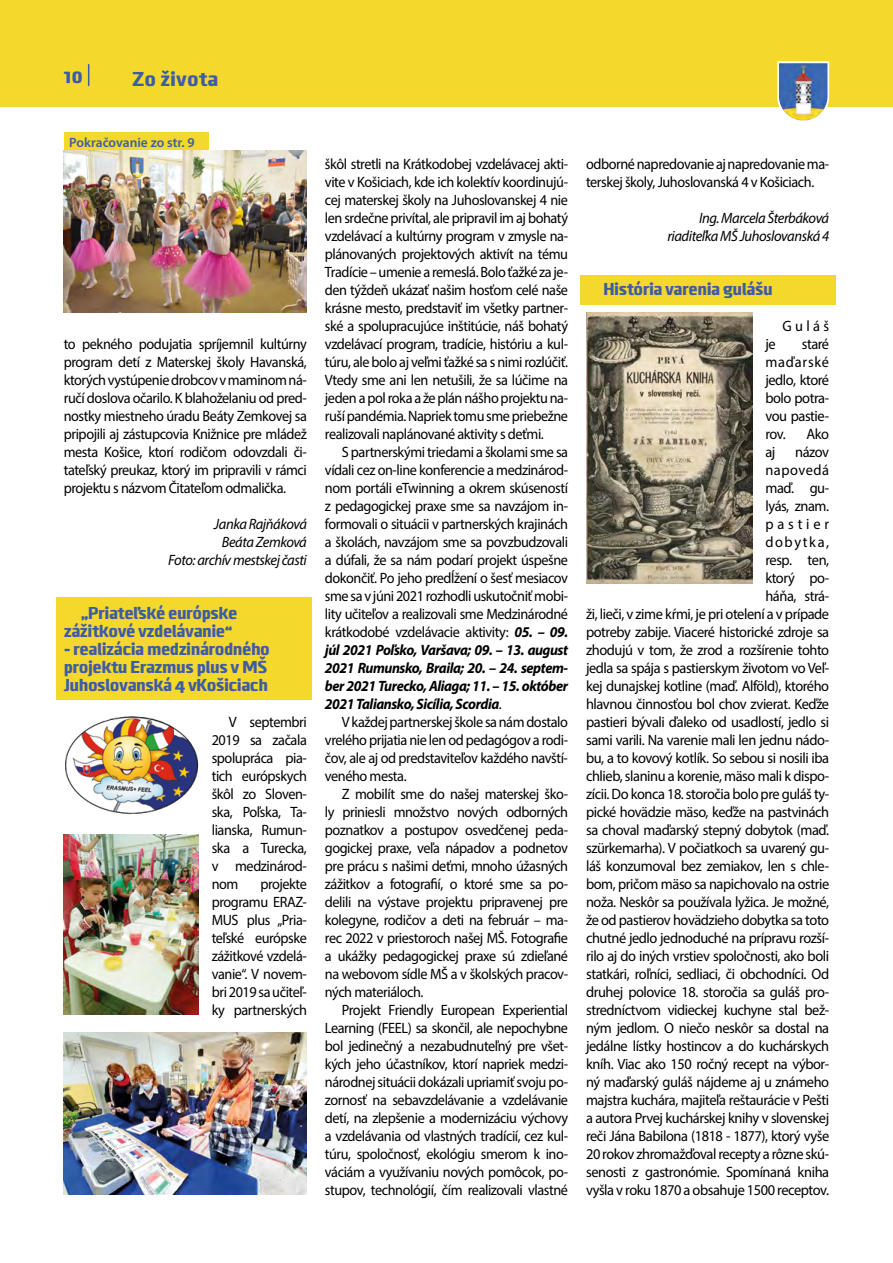
<style>
.page{position:relative;width:893px;height:1263px;background:#fff}
.page>*{position:absolute;margin:0;border:0;box-sizing:border-box;transform-origin:0 0}
.t1{font:900 21px "Clio";color:#3d5ca7}
.t2{font:900 18px/18px "Clio";letter-spacing:-.03em;color:#3d5ca7;text-align:right}
.t3{font:15px/18px "Myriad Pro";letter-spacing:-.03em;color:#000;text-align:justify;scale:.95 1}
.t4{font:15px/18px "Myriad Pro";letter-spacing:-.03em;color:#000;text-align:justify;scale:.96 1}
.t5{font:italic 15px/18px "Myriad Pro";letter-spacing:-.03em;color:#000;text-align:right}
.t6{font:600 13.5px "Myriad Pro";color:#3d5ca7}
.s1{font-weight:700;font-style:italic}
</style>
<div class="page">
<div style="left:580px;top:276px;width:255px;height:29px;background:#f4d82b"></div>
<div style="left:56px;top:597px;width:255px;height:103px;background:#f4d82b"></div>
<div style="left:0;top:0;width:893px;height:106px;background:#f4d82b"></div>
<svg style="left:88px;top:65px;width:1px;height:20px"></svg>
<svg style="left:777px;top:61px;width:52px;height:60px"></svg>
<img style="left:779px;top:63px;width:48px;height:57px">
<div style="left:64px;top:133px;width:144px;height:18px;background:#f4d82b"></div>
<img style="left:64px;top:1033px;width:243px;height:162px">
<img style="left:64px;top:835px;width:135px;height:180px">
<img style="left:586px;top:313px;width:167px;height:270px">
<img style="left:65px;top:716px;width:134px;height:99px">
<img style="left:64px;top:151px;width:243px;height:162px">
<h1 class="t1" style="left:64px;top:63px;width:21px">10</h1>
<h1 class="t1" style="left:132px;top:66px;width:88px">Zo života</h1>
<p class="t6" style="left:69px;top:133px;width:127px">Pokračovanie zo str. 9</p>
<p class="t3" style="left:64px;top:334px;width:257px">to pekného podujatia spríjemnil kultúrny program detí z Materskej školy Havanská, ktorých vystúpenie drobcov v maminom ná&shy;ručí doslova očarilo. K blahoželaniu od pred&shy;nostky miestneho úradu Beáty Zemkovej sa pripojili aj zástupcovia Knižnice pre mládež mesta Košice, ktorí rodičom odovzdali či&shy;tateľský preukaz, ktorý im pripravili v rámci projektu s názvom Čitateľom odmalička.</p>
<p class="t5" style="left:168px;top:514px;width:140px">Janka Rajňáková<br>Beáta Zemková<br>Foto: archív mestskej časti</p>
<p class="t2" style="left:64px;top:603px;width:175px">„Priateľské európske zážitkové vzdelávanie“</p>
<p class="t2" style="left:64px;top:639px;width:208px;text-align:left">- realizácia medzinárodného projektu Erazmus plus v MŠ<br>Juhoslovanská 4 v Košiciach</p>
<p class="t3" style="left:212px;top:712px;width:102px;text-indent:17px">V septembri 2019 sa začala spolupráca pia&shy;tich európskych škôl zo Sloven&shy;ska, Poľska, Ta&shy;lianska, Rumun&shy;ska a Turecka, v medzinárod&shy;nom</p>
<p class="t3" style="left:212px;top:874px;width:102px;text-indent:49px">projekte programu ERAZ-MUS plus „Pria&shy;teľské európske zážitkové vzdelá&shy;vanie“. V novem&shy;bri 2019 sa učiteľ&shy;ky partnerských</p>
<p class="t3" style="left:325px;top:154px;width:257px">škôl stretli na Krátkodobej vzdelávacej akti&shy;vite v Košiciach, kde ich kolektív koordinujú&shy;cej materskej školy na Juhoslovanskej 4 nie len srdečne privítal, ale pripravil im aj bohatý vzdelávací a kultúrny program v zmysle na&shy;plánovaných projektových aktivít na tému Tradície – umenie a remeslá. Bolo ťažké za je&shy;den týždeň ukázať našim hosťom celé naše krásne mesto, predstaviť im všetky partner&shy;ské a spolupracujúce inštitúcie, náš bohatý vzdelávací program, tradície, históriu a kul&shy;túru, ale bolo aj veľmi ťažké sa s nimi rozlúčiť.<br>Vtedy sme ani len netušili, že sa lúčime na jeden a pol roka a že plán nášho projektu na&shy;ruší pandémia. Napriek tomu sme priebežne realizovali naplánované aktivity s deťmi.</p>
<p class="t3" style="left:325px;top:442px;width:257px;text-indent:17px">S partnerskými triedami a školami sme sa vídali cez on-line konferencie a medzinárod&shy;nom portáli eTwinning a okrem skúseností z pedagogickej praxe sme sa navzájom in&shy;formovali o situácii v partnerských krajinách a školách, navzájom sme sa povzbudzovali a dúfali, že sa nám podarí projekt úspešne dokončiť. Po jeho predĺžení o šesť mesiacov sme sa v júni 2021 rozhodli uskutočniť mobi&shy;lity učiteľov a realizovali sme Medzinárodné krátkodobé vzdelávacie aktivity: <span class="s1">05. – 09. júl 2021 Poľsko, Varšava; 09. – 13. august 2021 Rumunsko, Braila; 20. – 24. septem&shy;ber 2021 Turecko, Aliaga; 11. – 15. október 2021 Taliansko, Sicília, Scordia</span>.</p>
<p class="t3" style="left:325px;top:712px;width:257px;text-indent:17px">V každej partnerskej škole sa nám dostalo vrelého prijatia nie len od pedagógov a rodi&shy;čov, ale aj od predstaviteľov každého navští&shy;veného mesta.</p>
<p class="t3" style="left:325px;top:784px;width:257px;text-indent:17px">Z mobilít sme do našej materskej ško&shy;ly priniesli množstvo nových odborných poznatkov a postupov osvedčenej peda&shy;gogickej praxe, veľa nápadov a podnetov pre prácu s našimi deťmi, mnoho úžasných zážitkov a fotografií, o ktoré sme sa po&shy;delili na výstave projektu pripravenej pre kolegyne, rodičov a deti na február – ma&shy;rec 2022 v priestoroch našej MŠ. Fotografie a ukážky pedagogickej praxe sú zdieľané na webovom sídle MŠ a v školských pracov&shy;ných materiáloch.</p>
<p class="t3" style="left:325px;top:1000px;width:257px;text-indent:17px">Projekt Friendly European Experiential Learning (FEEL) sa skončil, ale nepochybne bol jedinečný a nezabudnuteľný pre všet&shy;kých jeho účastníkov, ktorí napriek medzi&shy;národnej situácii dokázali upriamiť svoju po&shy;zornosť na sebavzdelávanie a vzdelávanie detí, na zlepšenie a modernizáciu výchovy a vzdelávania od vlastných tradícií, cez kul&shy;túru, spoločnosť, ekológiu smerom k ino&shy;váciám a využívaniu nových pomôcok, po&shy;stupov, technológií, čím realizovali vlastné</p>
<p class="t3" style="left:586px;top:154px;width:257px">odborné napredovanie aj napredovanie ma&shy;terskej školy, Juhoslovanská 4 v Košiciach.</p>
<p class="t5" style="left:667px;top:208px;width:163px">Ing. Marcela Šterbáková riaditeľka MŠ Juhoslovanská 4</p>
<p class="t2" style="left:603px;top:279px;width:171px">História varenia gulášu</p>
<p class="t4" style="left:782px;top:316px;width:50px">Guláš</p>
<p class="t4" style="left:765px;top:334px;width:12px">je</p>
<p class="t4" style="left:765px;top:334px;width:68px;text-indent:36px">staré maďarské jedlo, ktoré bolo potra&shy;vou pastie&shy;rov.</p>
<p class="t4" style="left:807px;top:424px;width:25px">Ako</p>
<p class="t4" style="left:586px;top:442px;width:255px;text-align:right">názov<br>napovedá<br>maď. gu-<br>lyás, znam.<br>pastier<br>dobytka,<br>resp. ten,<br>ktorý po-<br>háňa, strá-<br>ži, lieči, v zime kŕmi, je pri otelení a v prípade potreby zabije. Viaceré historické zdroje sa zhodujú v tom, že zrod a rozšírenie tohto jedla sa spája s pastierskym životom vo Veľ&shy;kej dunajskej kotline (maď. Alföld), ktorého hlavnou činnosťou bol chov zvierat. Keďže pastieri bývali ďaleko od usadlostí, jedlo si sami varili. Na varenie mali len jednu nádo&shy;bu, a to kovový kotlík. So sebou si nosili iba chlieb, slaninu a korenie, mäso mali k dispo&shy;zícii. Do konca 18. storočia bolo pre guláš ty&shy;pické hovädzie mäso, keďže na pastvinách sa choval maďarský stepný dobytok (maď. szürkemarha). V počiatkoch sa uvarený gu&shy;láš konzumoval bez zemiakov, len s chle&shy;bom, pričom mäso sa napichovalo na ostrie noža. Neskôr sa používala lyžica. Je možné, že od pastierov hovädzieho dobytka sa toto chutné jedlo jednoduché na prípravu rozší&shy;rilo aj do iných vrstiev spoločnosti, ako boli statkári, roľníci, sedliaci, či obchodníci. Od druhej polovice 18. storočia sa guláš pro&shy;stredníctvom vidieckej kuchyne stal bež&shy;ným jedlom. O niečo neskôr sa dostal na jedálne lístky hostincov a do kuchárskych kníh. Viac ako 150 ročný recept na výbor&shy;ný maďarský guláš nájdeme aj u známeho majstra kuchára, majiteľa reštaurácie v Pešti a autora Prvej kuchárskej knihy v slovenskej reči Jána Babilona (1818 - 1877), ktorý vyše 20 rokov zhromažďoval recepty a rôzne skú&shy;senosti z gastronómie. Spomínaná kniha vyšla v roku 1870 a obsahuje 1500 receptov.</p>
<p class="t4" style="left:765px;top:442px;width:12px">aj</p>
</div>
